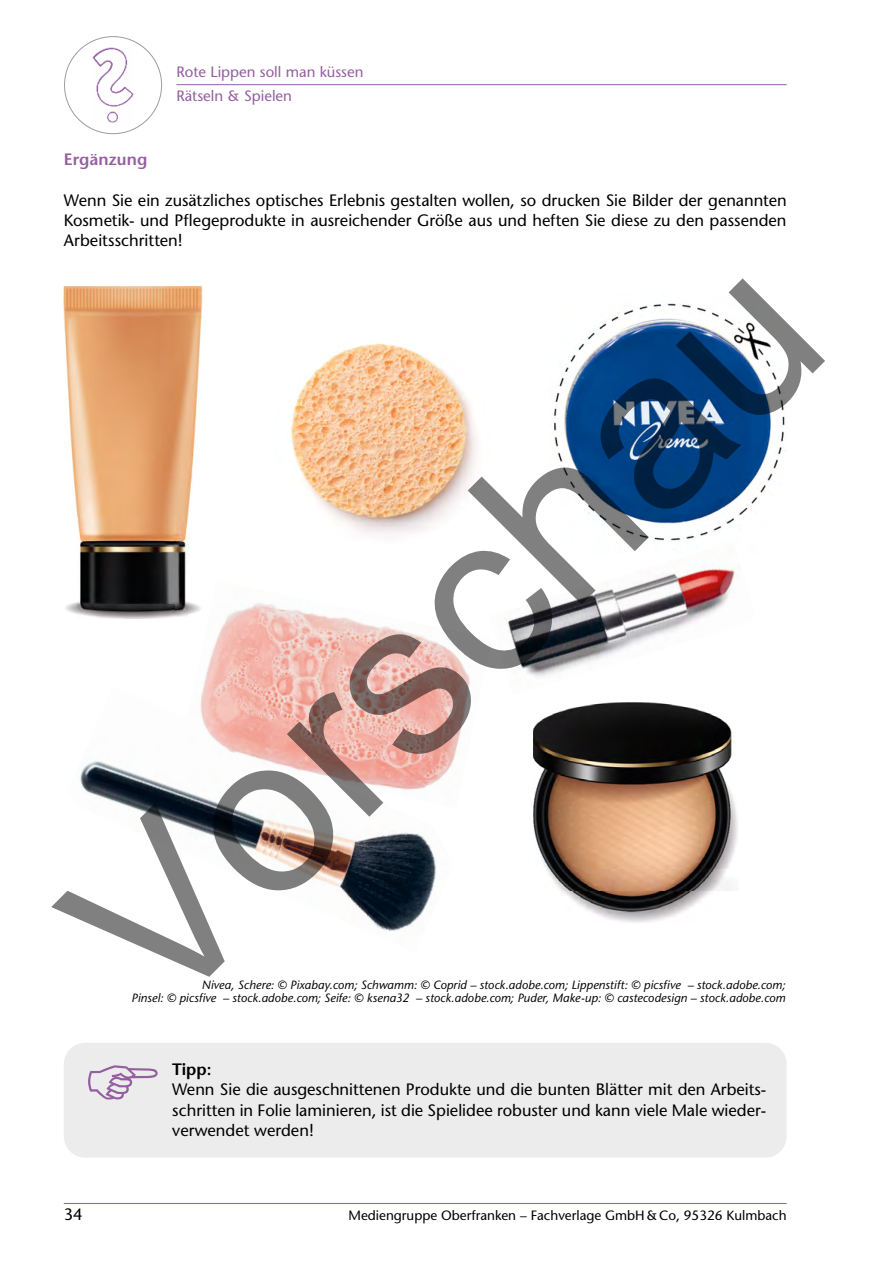
<style>
.page{position:relative;width:893px;height:1263px;background:#fff}
.page>*{position:absolute;margin:0;border:0;box-sizing:border-box;transform-origin:0 0}
.t1{font:225px "Arial";color:rgb(0 0 0/.5)}
.t2{font:500 16.5px/20.2px "Stone Sans Std";color:#000;text-align:justify}
.t3{font:600 16.5px "Stone Sans Std";color:#945f9f}
.t4{font:600 16.5px "Stone Sans Std";color:#000}
.t5{font:500 15px/24.3px "Stone Sans Std";color:#945f9f}
.t6{font:500 13.5px "Stone Sans Std";color:#000}
.t7{font:italic 500 12px/13.5px "Stone Sans Std";letter-spacing:.01em;color:#000;text-align:right}
</style>
<div class="page">
<hr style="left:64px;top:1203px;width:723px;height:1px;background:#945f9f">
<img style="left:92px;top:47px;width:42px;height:76px">
<hr style="left:176px;top:84px;width:611px;height:1px;background:#945f9f">
<img style="left:291px;top:343px;width:186px;height:191px">
<img style="left:554px;top:303px;width:231px;height:238px">
<img style="left:533px;top:702px;width:205px;height:189px">
<img style="left:563px;top:891px;width:148px;height:32px">
<img style="left:64px;top:287px;width:138px;height:231px">
<img style="left:77px;top:518px;width:112px;height:101px">
<img style="left:65px;top:590px;width:13px;height:29px">
<img style="left:506px;top:565px;width:229px;height:112px">
<img style="left:80px;top:761px;width:357px;height:170px">
<img style="left:181px;top:580px;width:289px;height:228px">
<div style="left:64px;top:1043px;width:723px;height:114px;background:#ececed;border-radius:21px"></div>
<svg style="left:88px;top:1065px;width:70px;height:34px"></svg>
<p class="t5" style="left:176px;top:60px;width:189px">Rote Lippen soll man küssen<br>Rätseln &amp; Spielen</p>
<p class="t3" style="left:64px;top:150px;width:85px">Ergänzung</p>
<p class="t2" style="left:64px;top:190px;width:724px">Wenn Sie ein zusätzliches optisches Erlebnis gestalten wollen, so drucken Sie Bilder der genannten Kosmetik- und Pflegeprodukte in ausreichender Größe aus und heften Sie diese zu den passenden Arbeitsschritten!</p>
<h1 class="t1" style="left:-1px;top:856px;width:952px;rotate:-45deg">Vorschau</h1>
<p class="t7" style="left:131px;top:978px;width:655px">Nivea, Schere: © Pixabay.com; Schwamm: © Coprid – stock.adobe.com; Lippenstift: © picsfive – stock.adobe.com;<br>Pinsel: © picsfive – stock.adobe.com; Seife: © ksena32 – stock.adobe.com; Puder, Make-up: © castecodesign – stock.adobe.com</p>
<p class="t4" style="left:172px;top:1059px;width:41px">Tipp:</p>
<p class="t2" style="left:172px;top:1079px;width:596px">Wenn Sie die ausgeschnittenen Produkte und die bunten Blätter mit den Arbeits&shy;schritten in Folie laminieren, ist die Spielidee robuster und kann viele Male wieder&shy;verwendet werden!</p>
<p class="t2" style="left:64px;top:1204px;width:20px">34</p>
<p class="t6" style="left:349px;top:1207px;width:440px">Mediengruppe Oberfranken – Fachverlage GmbH&amp;Co, 95326 Kulmbach</p>
</div>
